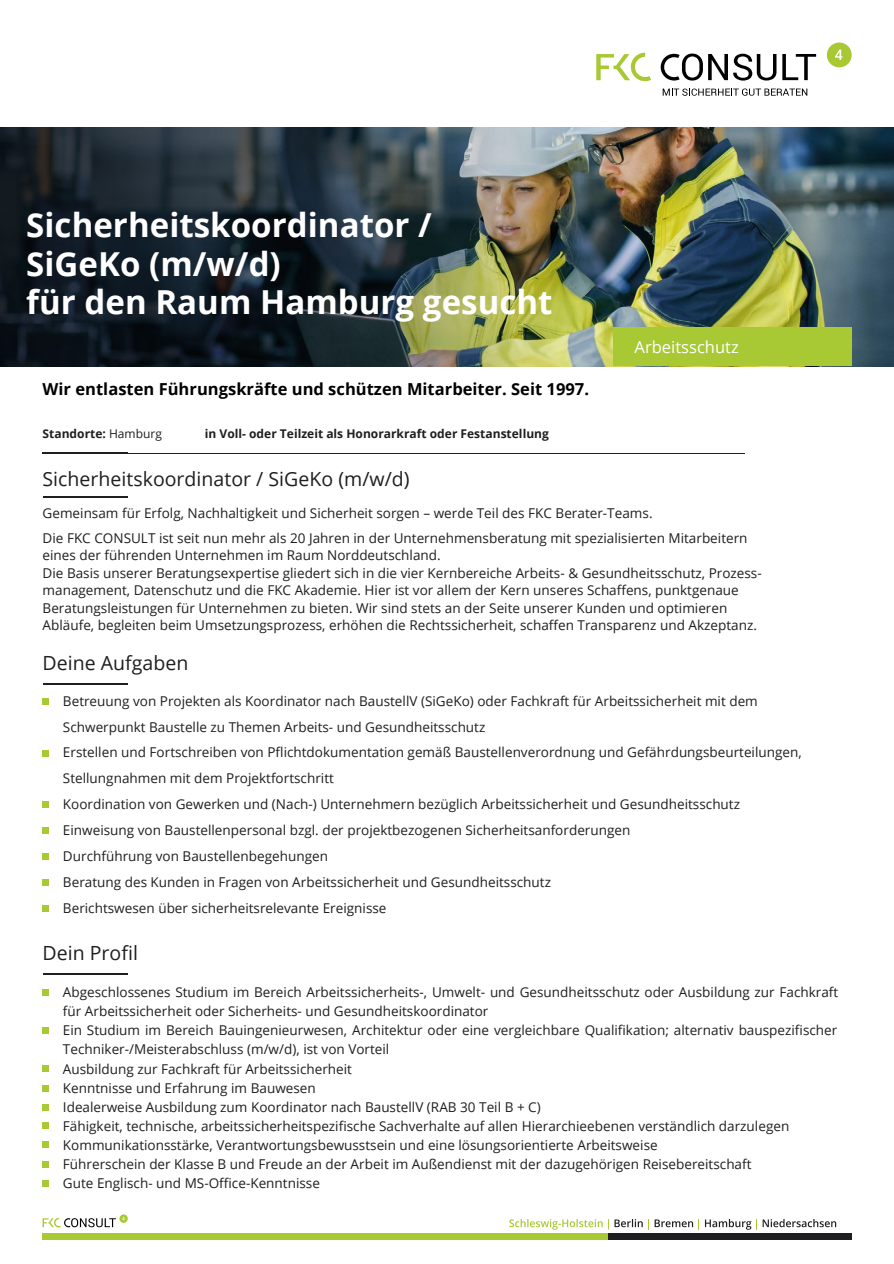
<style>
.page{position:relative;width:894px;height:1264px;background:#fff}
.page>*{position:absolute;margin:0;border:0;box-sizing:border-box;transform-origin:0 0}
.t1{font:700 33px "Open Sans";color:#fff}
.t2{font:19.5px "Open Sans";color:#1f1e20}
.t3{font:700 16.5px "Open Sans";color:#000}
.t4{font:16.5px "Open Sans";color:#fff}
.t5{font:13.5px/19.2px "Open Sans";color:#1f1e20}
.t6{font:700 12px "Open Sans";color:#1f1e20}
.s1{font-weight:400}
</style>
<div class="page">
<img style="left:0;top:128px;width:893px;height:238px">
<svg style="left:43px;top:699px;width:6px;height:6px"></svg>
<svg style="left:43px;top:750px;width:6px;height:6px"></svg>
<svg style="left:43px;top:801px;width:6px;height:6px"></svg>
<svg style="left:43px;top:828px;width:6px;height:6px"></svg>
<svg style="left:43px;top:853px;width:6px;height:6px"></svg>
<svg style="left:43px;top:879px;width:6px;height:6px"></svg>
<svg style="left:43px;top:989px;width:6px;height:6px"></svg>
<svg style="left:43px;top:1027px;width:6px;height:6px"></svg>
<svg style="left:43px;top:1065px;width:6px;height:6px"></svg>
<svg style="left:43px;top:1085px;width:6px;height:6px"></svg>
<svg style="left:43px;top:1104px;width:6px;height:6px"></svg>
<hr style="left:43px;top:496px;width:84px;height:1px;background:#1f1e20">
<hr style="left:43px;top:683px;width:84px;height:1px;background:#1f1e20">
<hr style="left:43px;top:973px;width:84px;height:1px;background:#1f1e20">
<svg style="left:596px;top:53px;width:55px;height:28px"></svg>
<hr style="left:43px;top:453px;width:701px;height:1px;background:#1f1e20">
<hr style="left:43px;top:452px;width:85px;height:1px;background:#1f1e20">
<svg style="left:660px;top:53px;width:42px;height:28px"></svg>
<svg style="left:708px;top:53px;width:68px;height:28px"></svg>
<svg style="left:782px;top:54px;width:34px;height:26px"></svg>
<svg style="left:662px;top:88px;width:145px;height:8px"></svg>
<div style="left:613px;top:328px;width:238px;height:38px;background:#a8c834"></div>
<svg style="left:43px;top:1217px;width:73px;height:10px"></svg>
<svg style="left:119px;top:1214px;width:9px;height:8px"></svg>
<svg style="left:122px;top:1216px;width:3px;height:4px"></svg>
<div style="left:43px;top:1232px;width:578px;height:7px;background:#a8c834"></div>
<div style="left:608px;top:1232px;width:243px;height:7px;background:#1f1e20"></div>
<svg style="left:648px;top:1219px;width:188px;height:10px"></svg>
<svg style="left:614px;top:1219px;width:28px;height:8px"></svg>
<svg style="left:509px;top:1219px;width:94px;height:10px"></svg>
<div style="left:826px;top:43px;width:25px;height:24px;background:#a8c834;border-radius:50%"></div>
<svg style="left:835px;top:50px;width:7px;height:10px"></svg>
<svg style="left:43px;top:905px;width:6px;height:6px"></svg>
<svg style="left:43px;top:1122px;width:6px;height:6px"></svg>
<svg style="left:43px;top:1141px;width:6px;height:6px"></svg>
<svg style="left:43px;top:1161px;width:6px;height:6px"></svg>
<svg style="left:43px;top:1180px;width:6px;height:6px"></svg>
<p class="t1" style="left:26px;top:202px;width:407px">Sicherheitskoordinator /</p>
<p class="t1" style="left:26px;top:240px;width:256px">SiGeKo (m/w/d)</p>
<p class="t1" style="left:26px;top:279px;width:527px">für den Raum Hamburg gesucht</p>
<p class="t3" style="left:43px;top:378px;width:548px">Wir entlasten Führungskräfte und schützen Mitarbeiter. Seit 1997.</p>
<p class="t6" style="left:43px;top:425px;width:121px">Standorte: <span class="s1">Hamburg</span></p>
<p class="t6" style="left:205px;top:425px;width:345px">in Voll- oder Teilzeit als Honorarkraft oder Festanstellung</p>
<p class="t2" style="left:43px;top:465px;width:368px">Sicherheitskoordinator / SiGeKo (m/w/d)</p>
<p class="t4" style="left:634px;top:335px;width:106px">Arbeitsschutz</p>
<p class="t5" style="left:43px;top:502px;width:611px">Gemeinsam für Erfolg, Nachhaltigkeit und Sicherheit sorgen – werde Teil des FKC Berater-Teams.</p>
<p class="t5" style="left:43px;top:528px;width:706px">Die FKC CONSULT ist seit nun mehr als 20 Jahren in der Unternehmensberatung mit spezialisierten Mitarbeitern</p>
<p class="t5" style="left:43px;top:545px;width:399px">eines der führenden Unternehmen im Raum Norddeutschland.</p>
<p class="t5" style="left:43px;top:563px;width:720px">Die Basis unserer Beratungsexpertise gliedert sich in die vier Kernbereiche Arbeits- &amp; Gesundheitsschutz, Prozess-</p>
<p class="t5" style="left:43px;top:580px;width:697px">management, Datenschutz und die FKC Akademie. Hier ist vor allem der Kern unseres Schaffens, punktgenaue</p>
<p class="t5" style="left:43px;top:598px;width:686px">Beratungsleistungen für Unternehmen zu bieten. Wir sind stets an der Seite unserer Kunden und optimieren</p>
<p class="t5" style="left:43px;top:615px;width:715px">Abläufe, begleiten beim Umsetzungsprozess, erhöhen die Rechtssicherheit, schaffen Transparenz und Akzeptanz.</p>
<p class="t2" style="left:43px;top:649px;width:147px">Deine Aufgaben</p>
<p class="t5" style="left:63px;top:687px;width:696px;line-height:26px">Betreuung von Projekten als Koordinator nach BaustellV (SiGeKo) oder Fachkraft für Arbeitssicherheit mit dem<br>Schwerpunkt Baustelle zu Themen Arbeits- und Gesundheitsschutz</p>
<p class="t5" style="left:63px;top:739px;width:740px;line-height:26px">Erstellen und Fortschreiben von Pflichtdokumentation gemäß Baustellenverordnung und Gefährdungsbeurteilungen,<br>Stellungnahmen mit dem Projektfortschritt</p>
<p class="t5" style="left:63px;top:794px;width:678px">Koordination von Gewerken und (Nach-) Unternehmern bezüglich Arbeitssicherheit und Gesundheitsschutz</p>
<p class="t5" style="left:63px;top:820px;width:568px">Einweisung von Baustellenpersonal bzgl. der projektbezogenen Sicherheitsanforderungen</p>
<p class="t5" style="left:63px;top:846px;width:266px">Durchführung von Baustellenbegehungen</p>
<p class="t5" style="left:63px;top:872px;width:489px">Beratung des Kunden in Fragen von Arbeitssicherheit und Gesundheitsschutz</p>
<p class="t5" style="left:63px;top:898px;width:325px">Berichtswesen über sicherheitsrelevante Ereignisse</p>
<p class="t2" style="left:43px;top:939px;width:97px">Dein Profil</p>
<p class="t5" style="left:63px;top:982px;width:776px">Abgeschlossenes Studium im Bereich Arbeitssicherheits-, Umwelt- und Gesundheitsschutz oder Ausbildung zur Fachkraft für Arbeitssicherheit oder Sicherheits- und Gesundheitskoordinator</p>
<p class="t5" style="left:63px;top:1020px;width:775px">Ein Studium im Bereich Bauingenieurwesen, Architektur oder eine vergleichbare Qualifikation; alternativ bauspezifischer<br>Techniker-/Meisterabschluss (m/w/d), ist von Vorteil</p>
<p class="t5" style="left:63px;top:1058px;width:290px">Ausbildung zur Fachkraft für Arbeitssicherheit</p>
<p class="t5" style="left:63px;top:1077px;width:254px">Kenntnisse und Erfahrung im Bauwesen</p>
<p class="t5" style="left:63px;top:1096px;width:479px">Idealerweise Ausbildung zum Koordinator nach BaustellV (RAB 30 Teil B + C)</p>
<p class="t5" style="left:63px;top:1116px;width:727px">Fähigkeit, technische, arbeitssicherheitspezifische Sachverhalte auf allen Hierarchieebenen verständlich darzulegen</p>
<p class="t5" style="left:63px;top:1135px;width:596px">Kommunikationsstärke, Verantwortungsbewusstsein und eine lösungsorientierte Arbeitsweise</p>
<p class="t5" style="left:63px;top:1154px;width:690px">Führerschein der Klasse B und Freude an der Arbeit im Außendienst mit der dazugehörigen Reisebereitschaft</p>
<p class="t5" style="left:63px;top:1173px;width:258px">Gute Englisch- und MS-Office-Kenntnisse</p>
</div>
